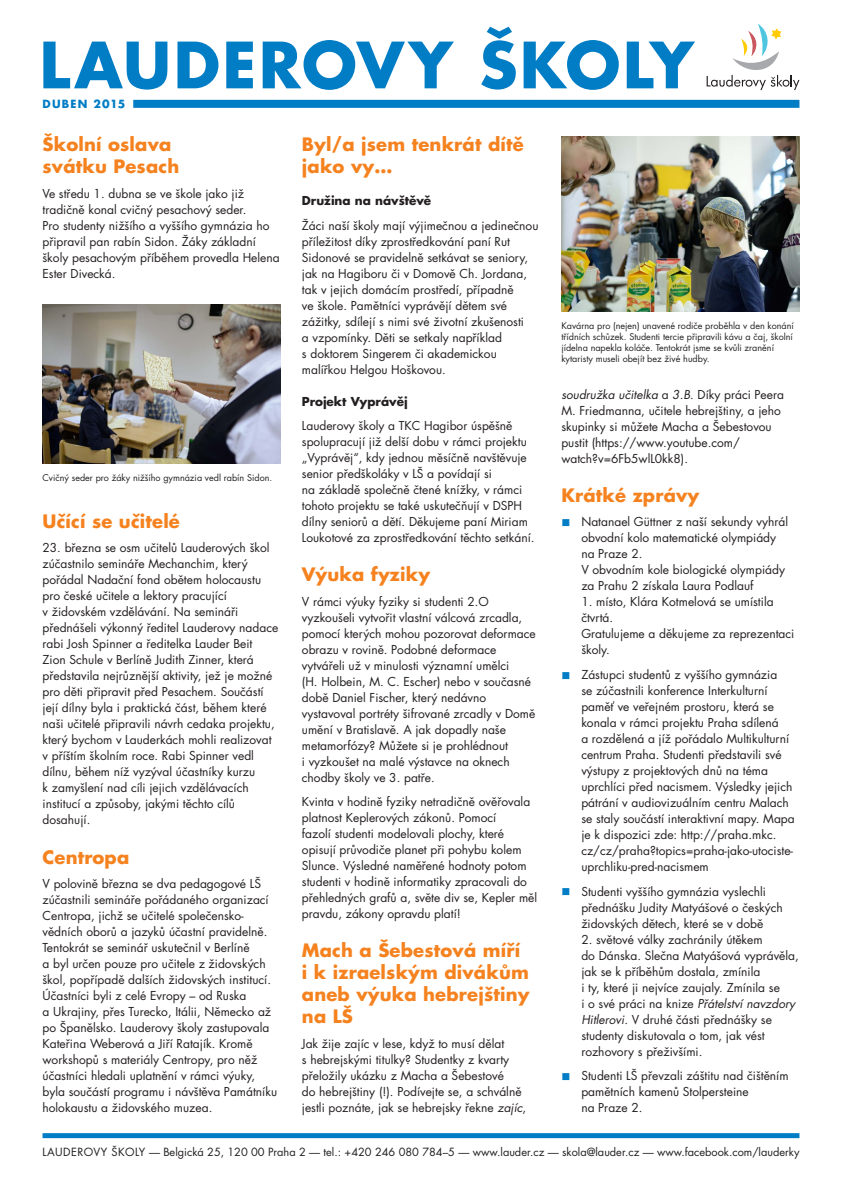
<style>
.page{position:relative;width:842px;height:1191px;background:#fff}
.page>*{position:absolute;margin:0;border:0;box-sizing:border-box;transform-origin:0 0}
.t1{font:700 62px "Futura CE";letter-spacing:.035em;color:#007dc5}
.t2{font:700 18px/22px "Futura CE";letter-spacing:.01em;color:#f5821f}
.t3{font:12px/16px "Futura CE Book";color:#231f20}
.t4{font:700 12px "Futura CE";color:#231f20}
.t5{font:11px "Futura CE Book";color:#231f20}
.t6{font:700 11px "Futura CE";letter-spacing:.115em;color:#007dc5}
.t7{font:9px/11px "Futura CE Book";color:#231f20}
.s1{font-style:italic}
.s2{color:#007dc5}
</style>
<div class="page">
<div style="left:133px;top:100px;width:666px;height:8px;background:#007dc5"></div>
<div style="left:43px;top:1133px;width:756px;height:5px;background:#007dc5"></div>
<svg style="left:707px;top:24px;width:92px;height:66px"></svg>
<img style="left:43px;top:304px;width:238px;height:159px">
<img style="left:561px;top:136px;width:238px;height:176px">
<h1 class="t1" style="left:39px;top:31px;width:656px">LAUDEROVY ŠKOLY</h1>
<p class="t6" style="left:43px;top:98px;width:84px">DUBEN 2015</p>
<h2 class="t2" style="left:43px;top:134px;width:138px">Školní oslava svátku Pesach</h2>
<p class="t3" style="left:43px;top:186px;width:239px">Ve středu 1. dubna se ve škole jako již tradičně konal cvičný pesachový seder.<br>Pro studenty nižšího a vyššího gymnázia ho připravil pan rabín Sidon. Žáky základní školy pesachovým příběhem provedla Helena Ester Divecká.</p>
<p class="t7" style="left:43px;top:472px;width:231px">Cvičný seder pro žáky nižšího gymnázia vedl rabín Sidon.</p>
<h2 class="t2" style="left:43px;top:510px;width:139px">Učící se učitelé</h2>
<p class="t3" style="left:43px;top:541px;width:237px">23. března se osm učitelů Lauderových škol zúčastnilo semináře Mechanchim, který pořádal Nadační fond obětem holocaustu pro české učitele a lektory pracující<br>v židovském vzdělávání. Na semináři přednášeli výkonný ředitel Lauderovy nadace rabi Josh Spinner a ředitelka Lauder Beit Zion Schule v Berlíně Judith Zinner, která představila nejrůznější aktivity, jež je možné pro děti připravit před Pesachem. Součástí její dílny byla i praktická část, během které naši učitelé připravili návrh cedaka projektu, který bychom v Lauderkách mohli realizovat v příštím školním roce. Rabi Spinner vedl dílnu, během níž vyzýval účastníky kurzu<br>k zamyšlení nad cíli jejich vzdělávacích institucí a způsoby, jakými těchto cílů dosahují.</p>
<h2 class="t2" style="left:43px;top:846px;width:88px">Centropa</h2>
<p class="t3" style="left:43px;top:876px;width:236px">V polovině března se dva pedagogové LŠ zúčastnili semináře pořádaného organizací Centropa, jichž se učitelé společensko&shy;vědních oborů a jazyků účastní pravidelně.<br>Tentokrát se seminář uskutečnil v Berlíně<br>a byl určen pouze pro učitele z židovských škol, popřípadě dalších židovských institucí.<br>Účastníci byli z celé Evropy – od Ruska<br>a Ukrajiny, přes Turecko, Itálii, Německo až po Španělsko. Lauderovy školy zastupovala Kateřina Weberová a Jiří Ratajík. Kromě workshopů s materiály Centropy, pro něž účastníci hledali uplatnění v rámci výuky, byla součástí programu i návštěva Památníku holokaustu a židovského muzea.</p>
<h2 class="t2" style="left:302px;top:134px;width:223px">Byl/a jsem tenkrát dítě jako vy…</h2>
<p class="t4" style="left:302px;top:194px;width:131px">Družina na návštěvě</p>
<p class="t3" style="left:302px;top:218px;width:238px">Žáci naší školy mají výjimečnou a jedinečnou příležitost díky zprostředkování paní Rut Sidonové se pravidelně setkávat se seniory, jak na Hagiboru či v Domově Ch. Jordana, tak v jejich domácím prostředí, případně<br>ve škole. Pamětníci vyprávějí dětem své zážitky, sdílejí s nimi své životní zkušenosti<br>a vzpomínky. Děti se setkaly například<br>s doktorem Singerem či akademickou malířkou Helgou Hoškovou.</p>
<p class="t4" style="left:302px;top:394px;width:107px">Projekt Vyprávěj</p>
<p class="t3" style="left:302px;top:418px;width:234px">Lauderovy školy a TKC Hagibor úspěšně spolupracují již delší dobu v rámci projektu „Vyprávěj“, kdy jednou měsíčně navštěvuje senior předškoláky v LŠ a povídají si<br>na základě společně čtené knížky, v rámci tohoto projektu se také uskutečňují v DSPH dílny seniorů a dětí. Děkujeme paní Miriam Loukotové za zprostředkování těchto setkání.</p>
<h2 class="t2" style="left:302px;top:564px;width:130px">Výuka fyziky</h2>
<p class="t3" style="left:302px;top:594px;width:235px">V rámci výuky fyziky si studenti 2.O vyzkoušeli vytvořit vlastní válcová zrcadla, pomocí kterých mohou pozorovat deformace obrazu v rovině. Podobné deformace vytvářeli už v minulosti významní umělci<br>(H. Holbein, M. C. Escher) nebo v současné době Daniel Fischer, který nedávno vystavoval portréty šifrované zrcadly v Domě umění v Bratislavě. A jak dopadly naše metamorfózy? Můžete si je prohlédnout<br>i vyzkoušet na malé výstavce na oknech chodby školy ve 3. patře.</p>
<p class="t3" style="left:302px;top:794px;width:237px">Kvinta v hodině fyziky netradičně ověřovala platnost Keplerových zákonů. Pomocí<br>fazolí studenti modelovali plochy, které opisují průvodiče planet při pohybu kolem Slunce. Výsledné naměřené hodnoty potom studenti v hodině informatiky zpracovali do přehledných grafů a, světe div se, Kepler měl pravdu, zákony opravdu platí!</p>
<h2 class="t2" style="left:302px;top:940px;width:229px">Mach a Šebestová míří i k izraelským divákům aneb výuka hebrejštiny na LŠ</h2>
<p class="t3" style="left:302px;top:1036px;width:226px">Jak žije zajíc v lese, když to musí dělat<br>s hebrejskými titulky? Studentky z kvarty přeložily ukázku z Macha a Šebestové<br>do hebrejštiny (!). Podívejte se, a schválně jestli poznáte, jak se hebrejsky řekne <span class="s1">zajíc</span>,</p>
<p class="t7" style="left:561px;top:321px;width:234px">Kavárna pro (nejen) unavené rodiče proběhla v den konání třídních schůzek. Studenti tercie připravili kávu a čaj, školní jídelna napekla koláče. Tentokrát jsme se kvůli zranění kytaristy museli obejít bez živé hudby.</p>
<p class="t3" style="left:561px;top:387px;width:224px"><span class="s1">soudružka učitelka</span> a <span class="s1">3.B</span>. Díky práci Peera M. Friedmanna, učitele hebrejštiny, a jeho skupinky si můžete Macha a Šebestovou pustit (https://www.youtube.com/ watch?v=6Fb5wlL0kk8).</p>
<h2 class="t2" style="left:561px;top:484px;width:140px">Krátké zprávy</h2>
<p class="t3" style="left:581px;top:515px;width:208px;text-indent:-20px"><span class="s2">■</span> Natanael Güttner z naší sekundy vyhrál obvodní kolo matematické olympiády na Praze 2.<br>V obvodním kole biologické olympiády za Prahu 2 získala Laura Podlauf</p>
<p class="t3" style="left:581px;top:595px;width:214px">1. místo, Klára Kotmelová se umístila čtvrtá.<br>Gratulujeme a děkujeme za reprezentaci školy.</p>
<p class="t3" style="left:581px;top:667px;width:215px;text-indent:-20px"><span class="s2">■</span> Zástupci studentů z vyššího gymnázia<br>se zúčastnili konference Interkulturní paměť ve veřejném prostoru, která se konala v rámci projektu Praha sdílená<br>a rozdělená a jíž pořádalo Multikulturní centrum Praha. Studenti představili své výstupy z projektových dnů na téma uprchlíci před nacismem. Výsledky jejich pátrání v audiovizuálním centru Malach se staly součástí interaktivní mapy. Mapa je k dispozici zde: http://praha.mkc. cz/cz/praha?topics=praha-jako-utociste&shy;uprchliku-pred-nacismem</p>
<p class="t3" style="left:581px;top:884px;width:203px;text-indent:-20px"><span class="s2">■</span> Studenti vyššího gymnázia vyslechli přednášku Judity Matyášové o českých židovských dětech, které se v době</p>
<p class="t3" style="left:581px;top:932px;width:219px">2. světové války zachránily útěkem<br>do Dánska. Slečna Matyášová vyprávěla, jak se k příběhům dostala, zmínila<br>i ty, které ji nejvíce zaujaly. Zmínila se<br>i o své práci na knize <span class="s1">Přátelství navzdory Hitlerovi</span>. V druhé části přednášky se studenty diskutovala o tom, jak vést rozhovory s přeživšími.</p>
<p class="t3" style="left:581px;top:1068px;width:209px;text-indent:-20px"><span class="s2">■</span> Studenti LŠ převzali záštitu nad čištěním pamětních kamenů Stolpersteine<br>na Praze 2.</p>
<p class="t5" style="left:43px;top:1147px;width:758px">LAUDEROVY ŠKOLY — Belgická 25, 120 00 Praha 2 — tel.: +420 246 080 784–5 — www.lauder.cz — skola@lauder.cz — www.facebook.com/lauderky</p>
</div>
